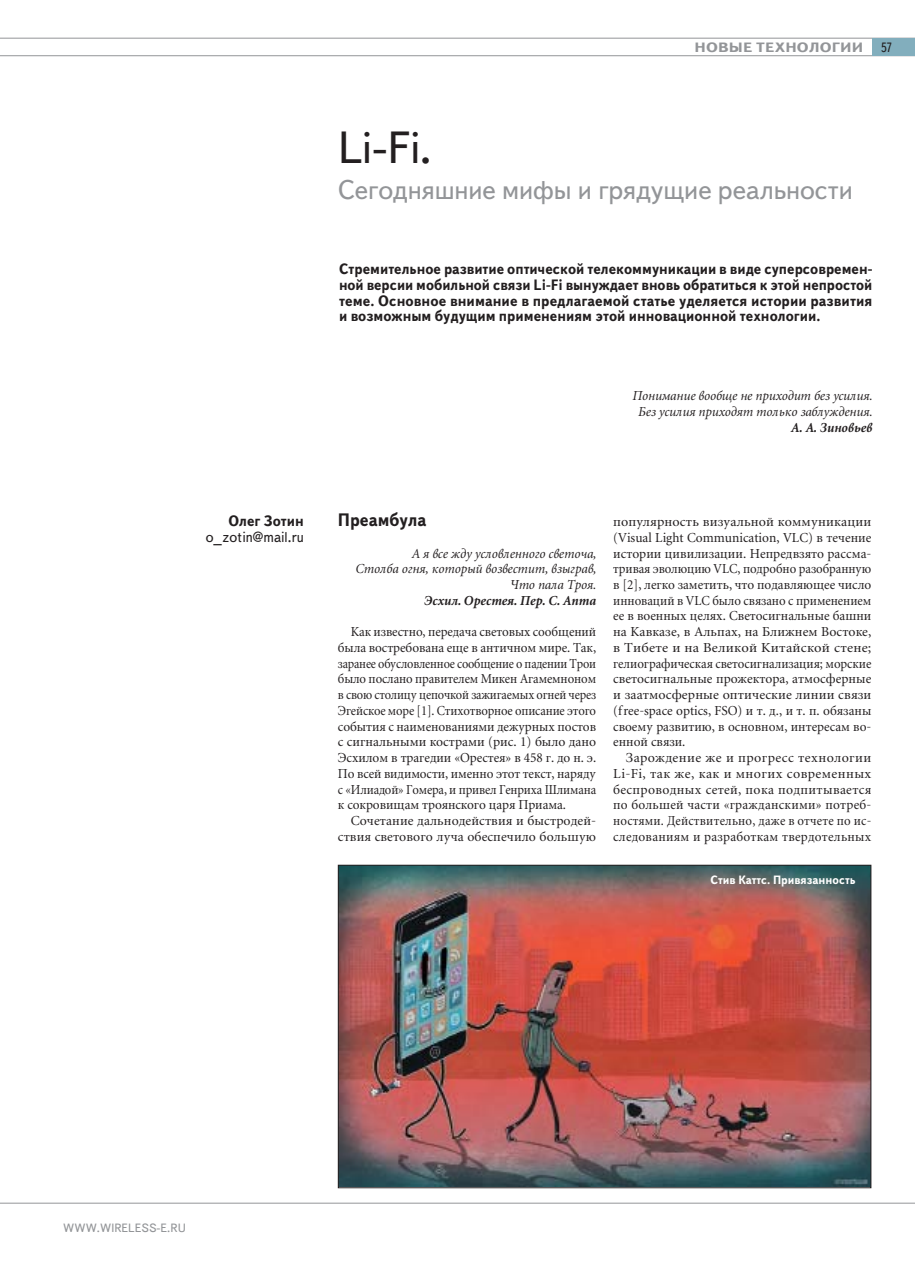
<style>
.page{position:relative;width:915px;height:1263px;background:#fff}
.page>*{position:absolute;margin:0;border:0;box-sizing:border-box;transform-origin:0 0}
.t1{font:45px "Text Book C";color:#231f20}
.t2{font:27px "Text Book C";letter-spacing:-.005em;color:#939598}
.t3{font:700 18px "Text Book C";color:#231f20;scale:.94 1}
.t4{font:700 15px/15.8px "Text Book C";color:#231f20;text-align:justify;scale:.95 1}
.t5{font:15px "Text Book C";color:#231f20;scale:.95 1}
.t6{font:13.5px/15.8px "Miniature";letter-spacing:.005em;color:#231f20;text-align:justify}
.t7{font:13.5px/15.8px "Miniature";letter-spacing:.005em;color:#231f20;text-align:justify;scale:.94 1}
.t8{font:italic 13.5px/15.8px "Miniature";color:#231f20;text-align:right;scale:.96 1}
.t9{font:italic 700 13.5px "Miniature";color:#231f20;scale:.96 1}
.t10{font:700 13.5px "Text Book C";letter-spacing:.01em;color:#939598;scale:1.17 1}
.t11{font:13.5px "Text Book C";color:#231f20;scale:.9 1}
.t12{font:700 12px "Text Book C";color:#fff;scale:.95 1}
.t13{font:12px "Text Book C";color:#939598}
</style>
<div class="page">
<hr style="left:0;top:1203px;width:914px;height:1px;background:#939598">
<hr style="left:0;top:38px;width:914px;height:1px;background:#939598">
<hr style="left:0;top:55px;width:914px;height:1px;background:#939598">
<div style="left:872px;top:38px;width:42px;height:18px;background:#82aebd"></div>
<img style="left:340px;top:867px;width:529px;height:319px">
<p class="t4" style="left:228px;top:513px;width:81px">Олег Зотин</p>
<p class="t5" style="left:206px;top:528px;width:105px">o_zotin@mail.ru</p>
<p class="t10" style="left:694px;top:40px;width:146px">НОВЫЕ ТЕХНОЛОГИИ</p>
<p class="t11" style="left:880px;top:39px;width:14px">57</p>
<h1 class="t1" style="left:338px;top:121px;width:96px">Li-Fi.</h1>
<h2 class="t2" style="left:338px;top:173px;width:516px">Сегодняшние мифы и грядущие реальности</h2>
<p class="t4" style="left:339px;top:261px;width:562px">Стремительное развитие оптической телекоммуникации в виде суперсовремен&shy;ной версии мобильной связи Li-Fi вынуждает вновь обратиться к этой непростой теме. Основное внимание в предлагаемой статье уделяется истории развития и возможным будущим применениям этой инновационной технологии.</p>
<p class="t8" style="left:631px;top:388px;width:252px;text-align:center">Понимание вообще не приходит без усилия.<br>Без усилия приходят только заблуждения.</p>
<p class="t9" style="left:790px;top:421px;width:86px">А. А. Зиновьев</p>
<h3 class="t3" style="left:338px;top:509px;width:96px">Преамбула</h3>
<p class="t8" style="left:355px;top:546px;width:252px">А я все жду условленного светоча,<br>Столба огня, который возвестит, взыграв,<br>Что пала Троя.</p>
<p class="t9" style="left:424px;top:594px;width:181px">Эсхил. Орестея. Пер. С. Апта</p>
<p class="t7" style="left:338px;top:625px;width:276px;text-indent:13px">Как известно, передача световых сообщений была востребована еще в античном мире. Так, заранее обусловленное сообщение о падении Трои было послано правителем Микен Агамемноном в свою столицу цепочкой зажигаемых огней через Эгейское море [1]. Стихотворное описание этого события с наименованиями дежурных постов с сигнальными кострами (рис. 1) было дано Эсхилом в трагедии «Орестея» в 458 г. до н. э.<br>По всей видимости, именно этот текст, наряду с «Илиадой» Гомера, и привел Генриха Шлимана к сокровищам троянского царя Приама.</p>
<p class="t6" style="left:338px;top:814px;width:260px;text-align:right">Сочетание дальнодействия и быстродей&shy;ствия светового луча обеспечило большую</p>
<p class="t6" style="left:613px;top:515px;width:260px">популярность визуальной коммуникации (Visual Light Communication, VLC) в течение истории цивилизации. Непредвзято рассма&shy;тривая эволюцию VLC, подробно разобранную в [2], легко заметить, что подавляющее число инноваций в VLC было связано с применением ее в военных целях. Светосигнальные башни на Кавказе, в Альпах, на Ближнем Востоке, в Тибете и на Великой Китайской стене; гелиографическая светосигнализация; морские светосигнальные прожектора, атмосферные и заатмосферные оптические линии связи (free-space optics, FSO) и т. д., и т. п. обязаны своему развитию, в основном, интересам во&shy;енной связи.</p>
<p class="t6" style="left:613px;top:751px;width:260px;text-indent:13px">Зарождение же и прогресс технологии Li-Fi, так же, как и многих современных беспроводных сетей, пока подпитывается по большей части «гражданскими» потреб&shy;ностями. Действительно, даже в отчете по ис&shy;следованиям и разработкам твердотельных</p>
<p class="t12" style="left:710px;top:873px;width:154px">Стив Каттс. Привязанность</p>
<p class="t13" style="left:63px;top:1221px;width:124px">WWW.WIRELESS-E.RU</p>
</div>
